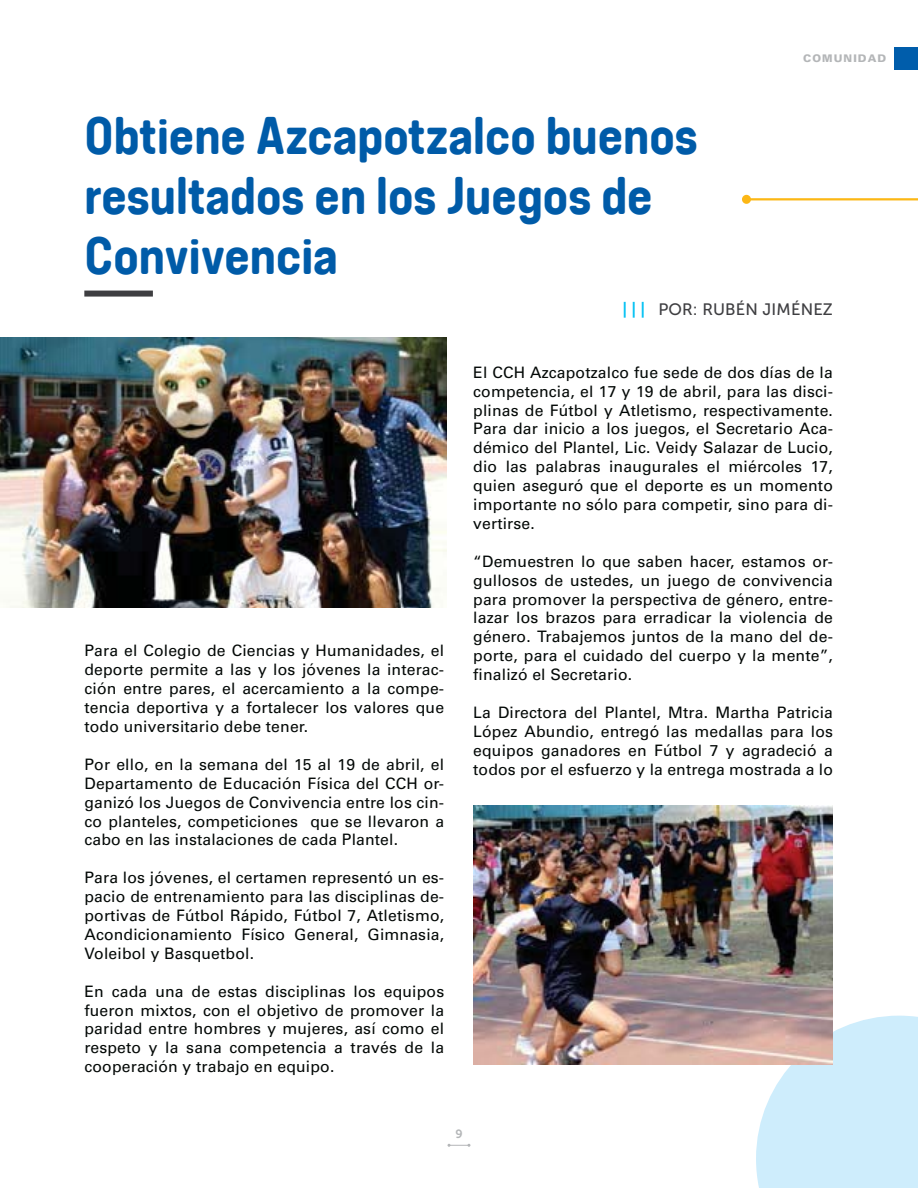
<style>
.page{position:relative;width:918px;height:1188px;background:#fff}
.page>*{position:absolute;margin:0;border:0;box-sizing:border-box;transform-origin:0 0}
.t1{font:49.5px/60px "Colatera Soft";color:#005ba8}
.t2{font:16.5px "Museo Sans 500";letter-spacing:.01em;color:#3e3e41}
.t3{font:15.75px/18.9px "Univers LT 55 Rm";letter-spacing:.01em;color:#030806;text-align:justify}
.t4{font:12px "Museo Sans 700";color:#b4b6b8}
.t5{font:10.5px "Univers LT 75 Blk";letter-spacing:.1em;color:#b4b6b8}
.s1{font-family:"Museo Sans 700";color:#00c1f3}
</style>
<div class="page">
<svg style="left:448px;top:1144px;width:22px;height:3px"></svg>
<div style="left:895px;top:47px;width:23px;height:23px;background:#005dab"></div>
<svg style="left:756px;top:1016px;width:162px;height:172px;background:#d1eefb"></svg>
<div style="left:84px;top:291px;width:69px;height:6px;background:#3e3e41"></div>
<hr style="left:746px;top:198px;width:172px;height:2px;background:#fcb715">
<div style="left:742px;top:195px;width:9px;height:9px;background:#fcb715;border-radius:50%"></div>
<img style="left:0;top:338px;width:446px;height:270px">
<img style="left:473px;top:805px;width:360px;height:259px">
<h1 class="t1" style="left:84px;top:105px;width:615px">Obtiene Azcapotzalco buenos resultados en los Juegos de<br>Convivencia</h1>
<p class="t5" style="left:803px;top:52px;width:85px">COMUNIDAD</p>
<p class="t3" style="left:84px;top:641px;width:361px">Para el Colegio de Ciencias y Humanidades, el deporte permite a las y los jóvenes la interac&shy;ción entre pares, el acercamiento a la compe&shy;tencia deportiva y a fortalecer los valores que todo universitario debe tener.</p>
<p class="t3" style="left:84px;top:755px;width:361px">Por ello, en la semana del 15 al 19 de abril, el Departamento de Educación Física del CCH or&shy;ganizó los Juegos de Convivencia entre los cin&shy;co planteles, competiciones que se llevaron a cabo en las instalaciones de cada Plantel.</p>
<p class="t3" style="left:84px;top:868px;width:361px">Para los jóvenes, el certamen representó un es&shy;pacio de entrenamiento para las disciplinas de&shy;portivas de Fútbol Rápido, Fútbol 7, Atletismo, Acondicionamiento Físico General, Gimnasia, Voleibol y Basquetbol.</p>
<p class="t3" style="left:84px;top:982px;width:361px">En cada una de estas disciplinas los equipos fueron mixtos, con el objetivo de promover la paridad entre hombres y mujeres, así como el respeto y la sana competencia a través de la cooperación y trabajo en equipo.</p>
<p class="t2" style="left:622px;top:300px;width:212px"><span class="s1">| | |</span> POR: RUBÉN JIMÉNEZ</p>
<p class="t3" style="left:473px;top:363px;width:361px">El CCH Azcapotzalco fue sede de dos días de la competencia, el 17 y 19 de abril, para las disci&shy;plinas de Fútbol y Atletismo, respectivamente.<br>Para dar inicio a los juegos, el Secretario Aca&shy;démico del Plantel, Lic. Veidy Salazar de Lucio, dio las palabras inaugurales el miércoles 17, quien aseguró que el deporte es un momento importante no sólo para competir, sino para di&shy;vertirse.</p>
<p class="t3" style="left:473px;top:552px;width:361px">“Demuestren lo que saben hacer, estamos or&shy;gullosos de ustedes, un juego de convivencia para promover la perspectiva de género, entre&shy;lazar los brazos para erradicar la violencia de género. Trabajemos juntos de la mano del de&shy;porte, para el cuidado del cuerpo y la mente”, finalizó el Secretario.</p>
<p class="t3" style="left:473px;top:703px;width:361px">La Directora del Plantel, Mtra. Martha Patricia López Abundio, entregó las medallas para los equipos ganadores en Fútbol 7 y agradeció a todos por el esfuerzo y la entrega mostrada a lo</p>
<p class="t4" style="left:455px;top:1127px;width:9px">9</p>
</div>
